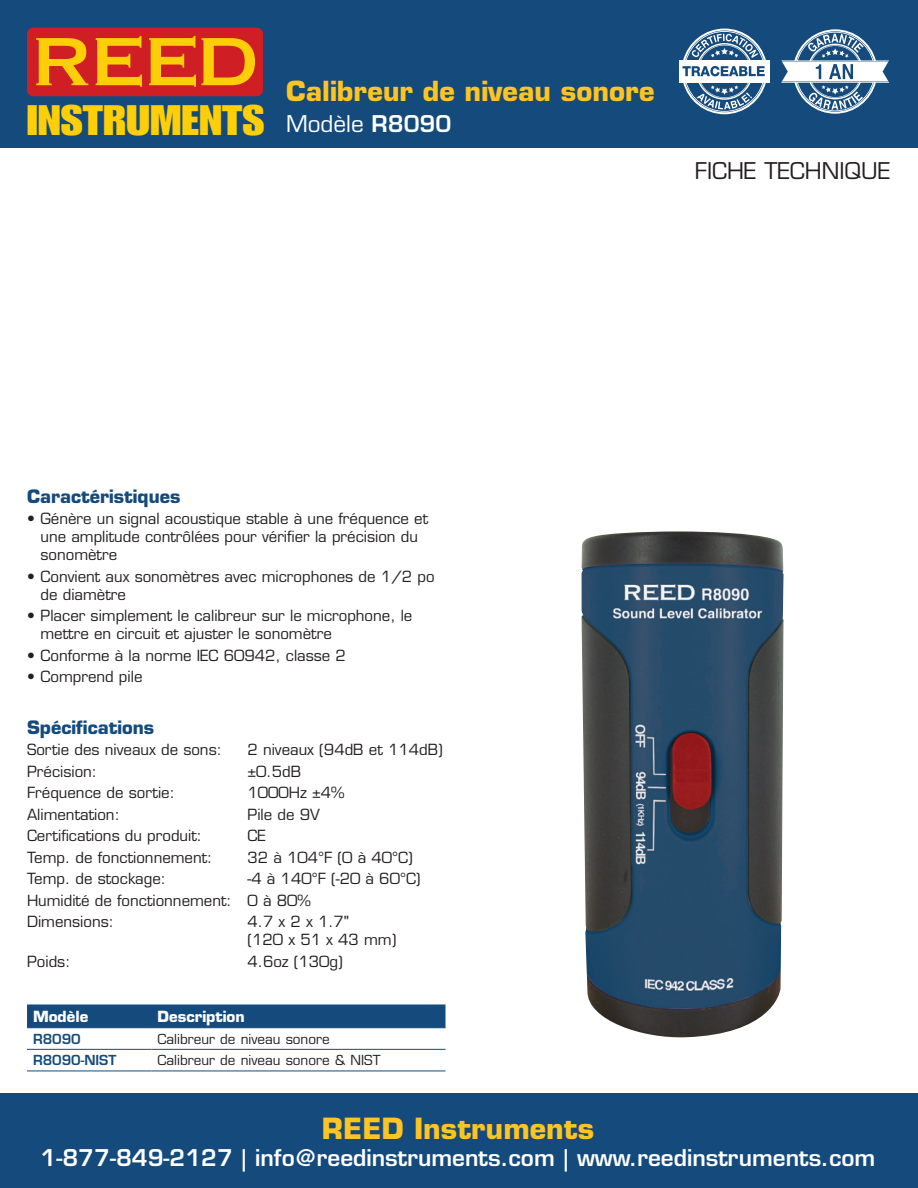
<style>
.page{position:relative;width:918px;height:1188px;background:#fff}
.page>*{position:absolute;margin:0;border:0;box-sizing:border-box;transform-origin:0 0}
.t1{font:41.7px "Impact LT Std";color:#fece08;scale:1.19 1}
.t2{font:700 28.5px "Eurostile LT Std";color:#fec422}
.t3{font:700 27px "Eurostile LT Std";color:#fec422}
.t4{font:600 22.5px "Eurostile LT Std";color:#fff}
.t5{font:22.5px "Eurostile LT Std";color:#231f20}
.t6{font:22.5px "Eurostile LT Std";color:#fff}
.t7{font:700 18px "Eurostile LT Std";color:#144a7c}
.t8{font:15px/18px "Eurostile LT Std";color:#231f20}
.t9{font:700 15px "Eurostile LT Std";color:#fff}
.t10{font:13.5px "Eurostile LT Std";color:#231f20}
.t11{font:600 13.5px "Eurostile LT Std";color:#144a7c}
.s1{font-weight:600}
</style>
<div class="page">
<div style="left:0;top:0;width:918px;height:148px;background:#144a7c"></div>
<svg style="left:781px;top:29px;width:108px;height:85px"></svg>
<div style="left:27px;top:28px;width:236px;height:68px;background:#d01e25;border-radius:6px"></div>
<svg style="left:36px;top:38px;width:52px;height:47px"></svg>
<svg style="left:96px;top:36px;width:46px;height:51px"></svg>
<svg style="left:149px;top:36px;width:106px;height:51px"></svg>
<svg style="left:683px;top:83px;width:83px;height:31px"></svg>
<div style="left:679px;top:62px;width:91px;height:19px;background:#fff"></div>
<hr style="left:679px;top:60px;width:91px;height:1px;background:#fff">
<hr style="left:679px;top:82px;width:91px;height:1px;background:#fff">
<svg style="left:682px;top:29px;width:84px;height:47px"></svg>
<div style="left:27px;top:1004px;width:419px;height:24px;background:#144a7c"></div>
<hr style="left:27px;top:1027px;width:125px;height:1px;background:#144a7c">
<hr style="left:152px;top:1027px;width:293px;height:1px;background:#144a7c">
<hr style="left:27px;top:1049px;width:125px;height:1px;background:#144a7c">
<hr style="left:152px;top:1049px;width:293px;height:1px;background:#144a7c">
<hr style="left:27px;top:1071px;width:125px;height:1px;background:#144a7c">
<hr style="left:152px;top:1071px;width:293px;height:1px;background:#144a7c">
<img style="left:581px;top:531px;width:203px;height:507px">
<div style="left:0;top:1094px;width:918px;height:94px;background:#144a7c"></div>
<h3 class="t3" style="left:286px;top:75px;width:370px">Calibreur de niveau sonore</h3>
<h1 class="t1" style="left:27px;top:96px;width:201px">INSTRUMENTS</h1>
<h3 class="t6" style="left:286px;top:110px;width:167px">Modèle <span class="s1">R8090</span></h3>
<p class="t7" style="left:27px;top:485px;width:155px">Caractéristiques</p>
<p class="t8" style="left:40px;top:510px;width:389px;text-indent:-14px">• Génère un signal acoustique stable à une fréquence et une amplitude contrôlées pour vérifier la précision du sonomètre</p>
<p class="t8" style="left:40px;top:567px;width:396px;text-indent:-14px">• Convient aux sonomètres avec microphones de 1/2 po de diamètre</p>
<p class="t8" style="left:40px;top:607px;width:373px;text-indent:-14px">• Placer simplement le calibreur sur le microphone, le mettre en circuit et ajuster le sonomètre</p>
<p class="t8" style="left:27px;top:646px;width:320px">• Conforme à la norme IEC 60942, classe 2</p>
<p class="t8" style="left:27px;top:668px;width:117px">• Comprend pile</p>
<p class="t7" style="left:27px;top:716px;width:129px">Spécifications</p>
<p class="t8" style="left:27px;top:741px;width:196px">Sortie des niveaux de sons:</p>
<p class="t8" style="left:248px;top:741px;width:197px">2 niveaux (94dB et 114dB)</p>
<p class="t8" style="left:27px;top:762px;width:72px">Précision:</p>
<p class="t8" style="left:248px;top:762px;width:55px">±0.5dB</p>
<p class="t8" style="left:27px;top:784px;width:149px">Fréquence de sortie:</p>
<p class="t8" style="left:248px;top:784px;width:99px">1000Hz ±4%</p>
<p class="t8" style="left:27px;top:805px;width:94px">Alimentation:</p>
<p class="t8" style="left:248px;top:805px;width:74px">Pile de 9V</p>
<p class="t8" style="left:27px;top:827px;width:177px">Certifications du produit:</p>
<p class="t8" style="left:248px;top:827px;width:20px">CE</p>
<p class="t8" style="left:27px;top:848px;width:187px">Temp. de fonctionnement:</p>
<p class="t8" style="left:248px;top:848px;width:167px">32 à 104°F (0 à 40°C)</p>
<p class="t8" style="left:27px;top:870px;width:141px">Temp. de stockage:</p>
<p class="t8" style="left:27px;top:868px;width:395px;line-height:21.5px;text-indent:220px">-4 à 140°F (-20 à 60°C)<br>Humidité de fonctionnement: 0 à 80%<br>Dimensions:</p>
<p class="t8" style="left:248px;top:913px;width:150px">4.7 x 2 x 1.7"<br>(120 x 51 x 43 mm)</p>
<p class="t8" style="left:27px;top:952px;width:45px">Poids:</p>
<p class="t8" style="left:248px;top:952px;width:97px">4.6oz (130g)</p>
<p class="t9" style="left:33px;top:1007px;width:57px">Modèle</p>
<p class="t9" style="left:158px;top:1007px;width:89px">Description</p>
<p class="t11" style="left:33px;top:1030px;width:49px">R8090</p>
<p class="t10" style="left:158px;top:1031px;width:174px">Calibreur de niveau sonore</p>
<p class="t11" style="left:33px;top:1052px;width:85px">R8090-NIST</p>
<p class="t10" style="left:158px;top:1052px;width:224px">Calibreur de niveau sonore &amp; NIST</p>
<h3 class="t5" style="left:695px;top:157px;width:197px">FICHE TECHNIQUE</h3>
<h2 class="t2" style="left:322px;top:1111px;width:274px">REED Instruments</h2>
<h3 class="t4" style="left:41px;top:1144px;width:836px">1-877-849-2127 | info@reedinstruments.com | www.reedinstruments.com</h3>
</div>
